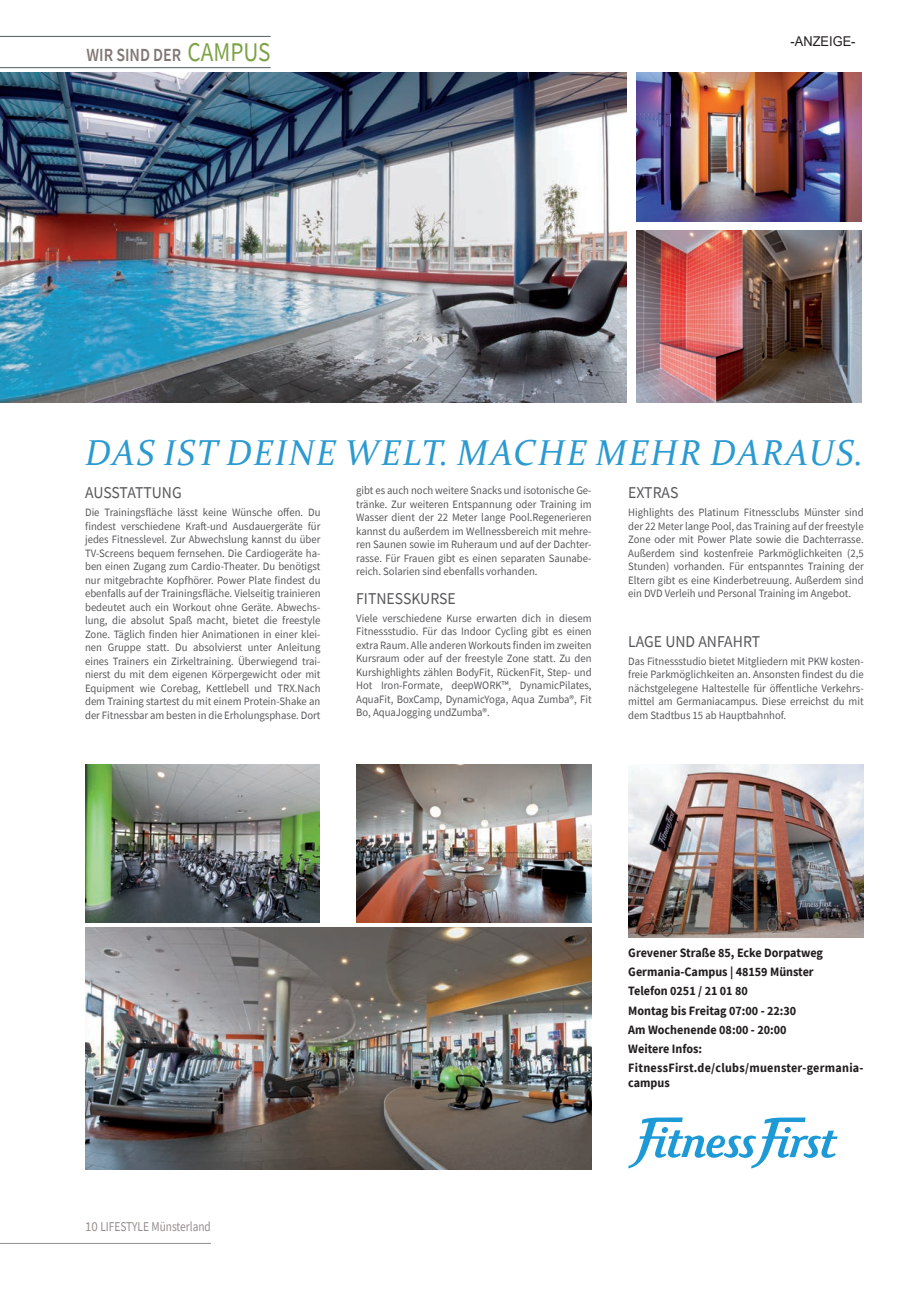
<style>
.page{position:relative;width:919px;height:1289px;background:#fff}
.page>*{position:absolute;margin:0;border:0;box-sizing:border-box;transform-origin:0 0}
.t1{font:italic 36px "Constantia";letter-spacing:.06em;color:#2b9ad0;scale:.96 1}
.t2{font:600 18.45px "Source Sans Pro";color:#817775;scale:.86 1}
.t3{font:16.5px "Source Sans Pro";color:#57585a;scale:.95 1}
.t4{font:13.5px "Source Sans Pro";color:#958d8b;scale:.95 1}
.t5{font:13.5px "Arial";color:#231f20;scale:.95 1}
.t6{font:700 12.75px/19.2px "Source Sans Pro";color:#231f20;scale:.95 1}
.t7{font:11.25px/13.5px "Source Sans Pro";color:#57585a;text-align:justify;scale:.95 1}
.s1{font-weight:400;font-size:27px;color:#7da246}
</style>
<div class="page">
<hr style="left:0;top:36px;width:271px;height:1px;background:#4a5f5d">
<hr style="left:0;top:67px;width:271px;height:1px;background:#4a5f5d">
<svg style="left:628px;top:1117px;width:209px;height:51px"></svg>
<img style="left:0;top:72px;width:626px;height:331px">
<img style="left:85px;top:764px;width:234px;height:158px">
<img style="left:85px;top:927px;width:506px;height:242px">
<img style="left:636px;top:231px;width:225px;height:172px">
<img style="left:628px;top:764px;width:235px;height:173px">
<img style="left:356px;top:764px;width:235px;height:158px">
<img style="left:636px;top:72px;width:225px;height:150px">
<hr style="left:0;top:1242px;width:211px;height:1px;background:#958d8b">
<h2 class="t2" style="left:87px;top:42px;width:215px">WIR SIND DER <span class="s1">CAMPUS</span></h2>
<p class="t5" style="left:790px;top:32px;width:70px">-ANZEIGE-</p>
<h1 class="t1" style="left:85px;top:428px;width:812px">DAS IST DEINE WELT. MACHE MEHR DARAUS.</h1>
<h3 class="t3" style="left:85px;top:482px;width:103px">AUSSTATTUNG</h3>
<p class="t7" style="left:85px;top:505px;width:249px">Die Trainingsfläche lässt keine Wünsche offen. Du findest verschiedene Kraft-und Ausdauergeräte für jedes Fitnesslevel. Zur Abwechslung kannst du über TV-Screens bequem fernsehen. Die Cardiogeräte ha&shy;ben einen Zugang zum Cardio-Theater. Du benötigst nur mitgebrachte Kopfhörer. Power Plate findest du ebenfalls auf der Trainingsfläche. Vielseitig trainieren bedeutet auch ein Workout ohne Geräte. Abwechs&shy;lung, die absolut Spaß macht, bietet die freestyle Zone. Täglich finden hier Animationen in einer klei&shy;nen Gruppe statt. Du absolvierst unter Anleitung eines Trainers ein Zirkeltraining. Überwiegend trai&shy;nierst du mit dem eigenen Körpergewicht oder mit Equipment wie Corebag, Kettlebell und TRX.Nach dem Training startest du mit einem Protein-Shake an der Fitnessbar am besten in die Erholungsphase. Dort</p>
<p class="t7" style="left:356px;top:484px;width:249px">gibt es auch noch weitere Snacks und isotonische Ge&shy;tränke. Zur weiteren Entspannung oder Training im Wasser dient der 22 Meter lange Pool.Regenerieren kannst du außerdem im Wellnessbereich mit mehre&shy;ren Saunen sowie im Ruheraum und auf der Dachter&shy;rasse. Für Frauen gibt es einen separaten Saunabe&shy;reich. Solarien sind ebenfalls vorhanden.</p>
<h3 class="t3" style="left:356px;top:588px;width:106px">FITNESSKURSE</h3>
<p class="t7" style="left:356px;top:611px;width:249px">Viele verschiedene Kurse erwarten dich in diesem Fitnessstudio. Für das Indoor Cycling gibt es einen extra Raum. Alle anderen Workouts finden im zweiten Kursraum oder auf der freestyle Zone statt. Zu den Kurshighlights zählen BodyFit, RückenFit, Step- und Hot Iron-Formate, deepWORK™, DynamicPilates, AquaFit, BoxCamp, DynamicYoga, Aqua Zumba®, Fit Bo, AquaJogging undZumba®.</p>
<h3 class="t3" style="left:628px;top:482px;width:54px">EXTRAS</h3>
<p class="t7" style="left:628px;top:505px;width:249px">Highlights des Platinum Fitnessclubs Münster sind der 22 Meter lange Pool, das Training auf der freestyle Zone oder mit Power Plate sowie die Dachterrasse.<br>Außerdem sind kostenfreie Parkmöglichkeiten (2,5<br>Stunden) vorhanden. Für entspanntes Training der Eltern gibt es eine Kinderbetreuung. Außerdem sind ein DVD Verleih und Personal Training im Angebot.</p>
<h3 class="t3" style="left:628px;top:630px;width:140px">LAGE UND ANFAHRT</h3>
<p class="t7" style="left:628px;top:654px;width:249px">Das Fitnessstudio bietet Mitgliedern mit PKW kosten&shy;freie Parkmöglichkeiten an. Ansonsten findest du die nächstgelegene Haltestelle für öffentliche Verkehrs&shy;mittel am Germaniacampus. Diese erreichst du mit dem Stadtbus 15 ab Hauptbahnhof.</p>
<p class="t4" style="left:85px;top:1217px;width:134px">10 LIFESTYLE Münsterland</p>
<p class="t6" style="left:628px;top:942px;width:249px">Grevener Straße 85, Ecke Dorpatweg<br>Germania-Campus | 48159 Münster<br>Telefon 0251 / 21 01 80<br>Montag bis Freitag 07:00 - 22:30<br>Am Wochenende 08:00 - 20:00<br>Weitere Infos:<br>FitnessFirst.de/clubs/muenster-germania-</p>
<p class="t6" style="left:628px;top:1073px;width:45px">campus</p>
</div>
